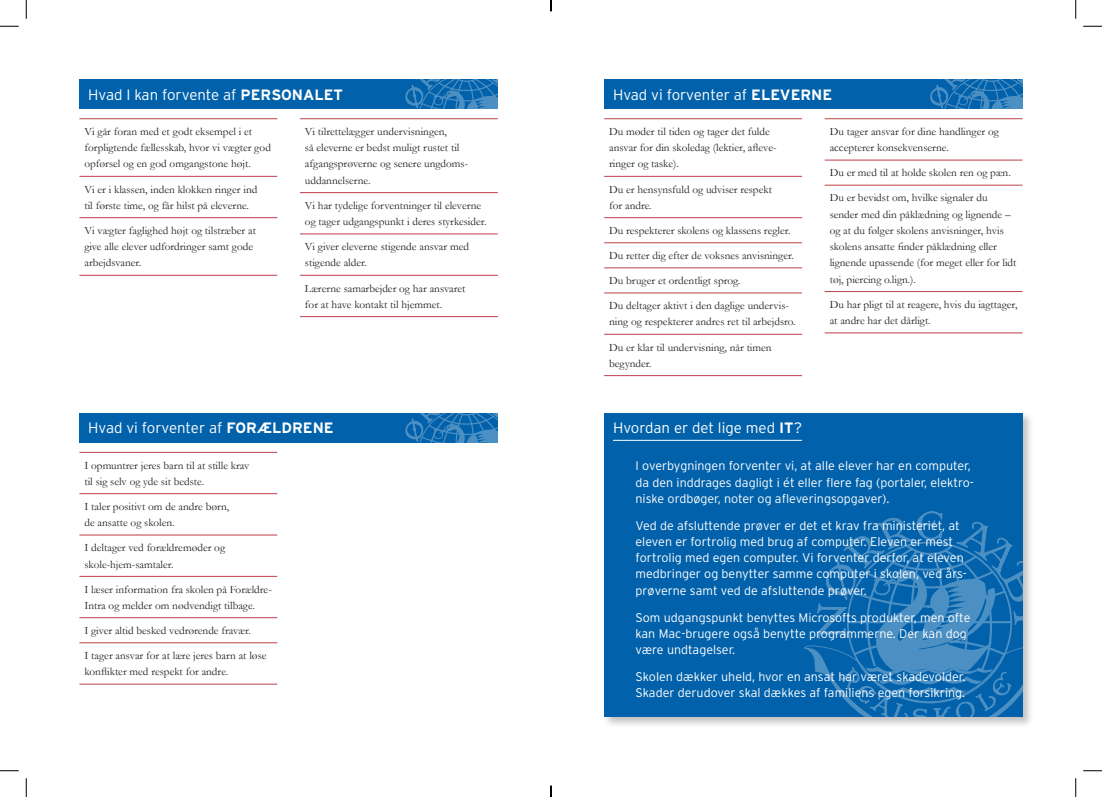
<style>
.page{position:relative;width:1102px;height:797px;background:#fff}
.page>*{position:absolute;margin:0;border:0;box-sizing:border-box;transform-origin:0 0}
.t1{font:300 15px "Interstate";color:#fff}
.t2{font:300 12.5px/16.2px "Interstate";color:#fff}
.t3{font:11.25px/16.2px "Garamond";color:#231f20}
.s1{font-weight:700}
</style>
<div class="page">
<hr style="left:79px;top:118px;width:198px;height:1px;background:#be4148">
<hr style="left:79px;top:176px;width:198px;height:1px;background:#be4148">
<hr style="left:79px;top:217px;width:198px;height:1px;background:#be4148">
<hr style="left:79px;top:275px;width:198px;height:1px;background:#be4148">
<hr style="left:604px;top:118px;width:198px;height:1px;background:#be4148">
<hr style="left:604px;top:176px;width:198px;height:1px;background:#be4148">
<hr style="left:604px;top:217px;width:198px;height:1px;background:#be4148">
<hr style="left:604px;top:242px;width:198px;height:1px;background:#be4148">
<hr style="left:604px;top:267px;width:198px;height:1px;background:#be4148">
<hr style="left:604px;top:292px;width:198px;height:1px;background:#be4148">
<hr style="left:604px;top:334px;width:198px;height:1px;background:#be4148">
<hr style="left:604px;top:375px;width:198px;height:1px;background:#be4148">
<hr style="left:79px;top:452px;width:198px;height:1px;background:#be4148">
<hr style="left:79px;top:493px;width:198px;height:1px;background:#be4148">
<hr style="left:79px;top:534px;width:198px;height:1px;background:#be4148">
<hr style="left:79px;top:576px;width:198px;height:1px;background:#be4148">
<hr style="left:79px;top:617px;width:198px;height:1px;background:#be4148">
<hr style="left:79px;top:642px;width:198px;height:1px;background:#be4148">
<hr style="left:79px;top:683px;width:198px;height:1px;background:#be4148">
<hr style="left:300px;top:118px;width:198px;height:1px;background:#be4148">
<hr style="left:300px;top:192px;width:198px;height:1px;background:#be4148">
<hr style="left:300px;top:234px;width:198px;height:1px;background:#be4148">
<hr style="left:300px;top:275px;width:198px;height:1px;background:#be4148">
<hr style="left:300px;top:316px;width:198px;height:1px;background:#be4148">
<hr style="left:824px;top:118px;width:198px;height:1px;background:#be4148">
<hr style="left:824px;top:160px;width:198px;height:1px;background:#be4148">
<hr style="left:824px;top:185px;width:198px;height:1px;background:#be4148">
<hr style="left:824px;top:291px;width:198px;height:1px;background:#be4148">
<hr style="left:824px;top:332px;width:198px;height:1px;background:#be4148">
<div style="left:79px;top:79px;width:419px;height:30px;background:#0161aa"></div>
<svg style="left:405px;top:79px;width:93px;height:30px"></svg>
<div style="left:604px;top:79px;width:418px;height:30px;background:#0161aa"></div>
<svg style="left:930px;top:79px;width:92px;height:30px"></svg>
<div style="left:602px;top:411px;width:432px;height:317px;background:#231f20;opacity:.28"></div>
<div style="left:604px;top:413px;width:418px;height:303px;background:#0161aa"></div>
<svg style="left:804px;top:511px;width:218px;height:205px"></svg>
<div style="left:79px;top:413px;width:419px;height:29px;background:#0161aa"></div>
<svg style="left:405px;top:413px;width:93px;height:29px"></svg>
<hr style="left:613px;top:440px;width:189px;height:1px;background:#fff">
<svg style="left:0;top:25px;width:19px;height:2px"></svg>
<svg style="left:1083px;top:25px;width:18px;height:2px"></svg>
<svg style="left:0;top:770px;width:19px;height:1px"></svg>
<svg style="left:1083px;top:770px;width:18px;height:1px"></svg>
<svg style="left:25px;top:0;width:2px;height:19px"></svg>
<svg style="left:25px;top:778px;width:2px;height:19px"></svg>
<svg style="left:1075px;top:0;width:1px;height:19px"></svg>
<svg style="left:1075px;top:778px;width:1px;height:19px"></svg>
<svg style="left:550px;top:785px;width:1px;height:12px"></svg>
<h1 class="t1" style="left:88px;top:86px;width:256px">Hvad I kan forvente af <span class="s1">PERSONALET</span></h1>
<h1 class="t1" style="left:613px;top:86px;width:220px">Hvad vi forventer af <span class="s1">ELEVERNE</span></h1>
<p class="t3" style="left:84px;top:123px;width:188px">Vi går foran med et godt eksempel i et forpligtende fællesskab, hvor vi vægter god opførsel og en god omgangstone højt.</p>
<p class="t3" style="left:84px;top:181px;width:174px">Vi er i klassen, inden klokken ringer ind til første time, og får hilst på eleverne.</p>
<p class="t3" style="left:84px;top:222px;width:173px">Vi vægter faglighed højt og tilstræber at give alle elever udfordringer samt gode arbejdsvaner.</p>
<p class="t3" style="left:305px;top:123px;width:165px">Vi tilrettelægger undervisningen,<br>så eleverne er bedst muligt rustet til afgangsprøverne og senere ungdoms&shy;uddannelserne.</p>
<p class="t3" style="left:305px;top:197px;width:183px">Vi har tydelige forventninger til eleverne og tager udgangspunkt i deres styrkesider.</p>
<p class="t3" style="left:305px;top:238px;width:165px">Vi giver eleverne stigende ansvar med stigende alder.</p>
<p class="t3" style="left:305px;top:280px;width:162px">Lærerne samarbejder og har ansvaret for at have kontakt til hjemmet.</p>
<p class="t3" style="left:609px;top:123px;width:169px">Du møder til tiden og tager det fulde ansvar for din skoledag (lektier, afleve&shy;ringer og taske).</p>
<p class="t3" style="left:609px;top:181px;width:164px">Du er hensynsfuld og udviser respekt for andre.</p>
<p class="t3" style="left:609px;top:222px;width:183px">Du respekterer skolens og klassens regler.</p>
<p class="t3" style="left:609px;top:247px;width:186px">Du retter dig efter de voksnes anvisninger.</p>
<p class="t3" style="left:609px;top:272px;width:133px">Du bruger et ordentligt sprog.</p>
<p class="t3" style="left:609px;top:297px;width:188px">Du deltager aktivt i den daglige undervis&shy;ning og respekterer andres ret til arbejdsro.</p>
<p class="t3" style="left:609px;top:339px;width:164px">Du er klar til undervisning, når timen begynder.</p>
<p class="t3" style="left:829px;top:123px;width:171px">Du tager ansvar for dine handlinger og accepterer konsekvenserne.</p>
<p class="t3" style="left:829px;top:164px;width:182px">Du er med til at holde skolen ren og pæn.</p>
<p class="t3" style="left:829px;top:190px;width:188px">Du er bevidst om, hvilke signaler du sender med din påklædning og lignende – og at du følger skolens anvisninger, hvis skolens ansatte finder påklædning eller lignende upassende (for meget eller for lidt tøj, piercing o.lign.).</p>
<p class="t3" style="left:829px;top:296px;width:189px">Du har pligt til at reagere, hvis du iagttager, at andre har det dårligt.</p>
<h1 class="t1" style="left:88px;top:419px;width:247px">Hvad vi forventer af <span class="s1">FORÆLDRENE</span></h1>
<h1 class="t1" style="left:613px;top:419px;width:191px">Hvordan er det lige med <span class="s1">IT</span>?</h1>
<p class="t2" style="left:635px;top:457px;width:340px">I overbygningen forventer vi, at alle elever har en computer, da den inddrages dagligt i ét eller flere fag (portaler, elektro&shy;niske ordbøger, noter og afleveringsopgaver).</p>
<p class="t2" style="left:635px;top:517px;width:333px">Ved de afsluttende prøver er det et krav fra ministeriet, at eleven er fortrolig med brug af computer. Eleven er mest fortrolig med egen computer. Vi forventer derfor, at eleven medbringer og benytter samme computer i skolen, ved års&shy;prøverne samt ved de afsluttende prøver.</p>
<p class="t2" style="left:635px;top:609px;width:336px">Som udgangspunkt benyttes Microsofts produkter, men ofte kan Mac-brugere også benytte programmerne. Der kan dog være undtagelser.</p>
<p class="t2" style="left:635px;top:668px;width:331px">Skolen dækker uheld, hvor en ansat har været skadevolder.<br>Skader derudover skal dækkes af familiens egen forsikring.</p>
<p class="t3" style="left:84px;top:457px;width:167px">I opmuntrer jeres barn til at stille krav til sig selv og yde sit bedste.</p>
<p class="t3" style="left:84px;top:498px;width:146px">I taler positivt om de andre børn, de ansatte og skolen.</p>
<p class="t3" style="left:84px;top:539px;width:142px">I deltager ved forældremøder og skole-hjem-samtaler.</p>
<p class="t3" style="left:84px;top:581px;width:189px">I læser information fra skolen på Forældre-<br>Intra og melder om nødvendigt tilbage.</p>
<p class="t3" style="left:84px;top:622px;width:168px">I giver altid besked vedrørende fravær.</p>
<p class="t3" style="left:84px;top:647px;width:183px">I tager ansvar for at lære jeres barn at løse konflikter med respekt for andre.</p>
</div>
